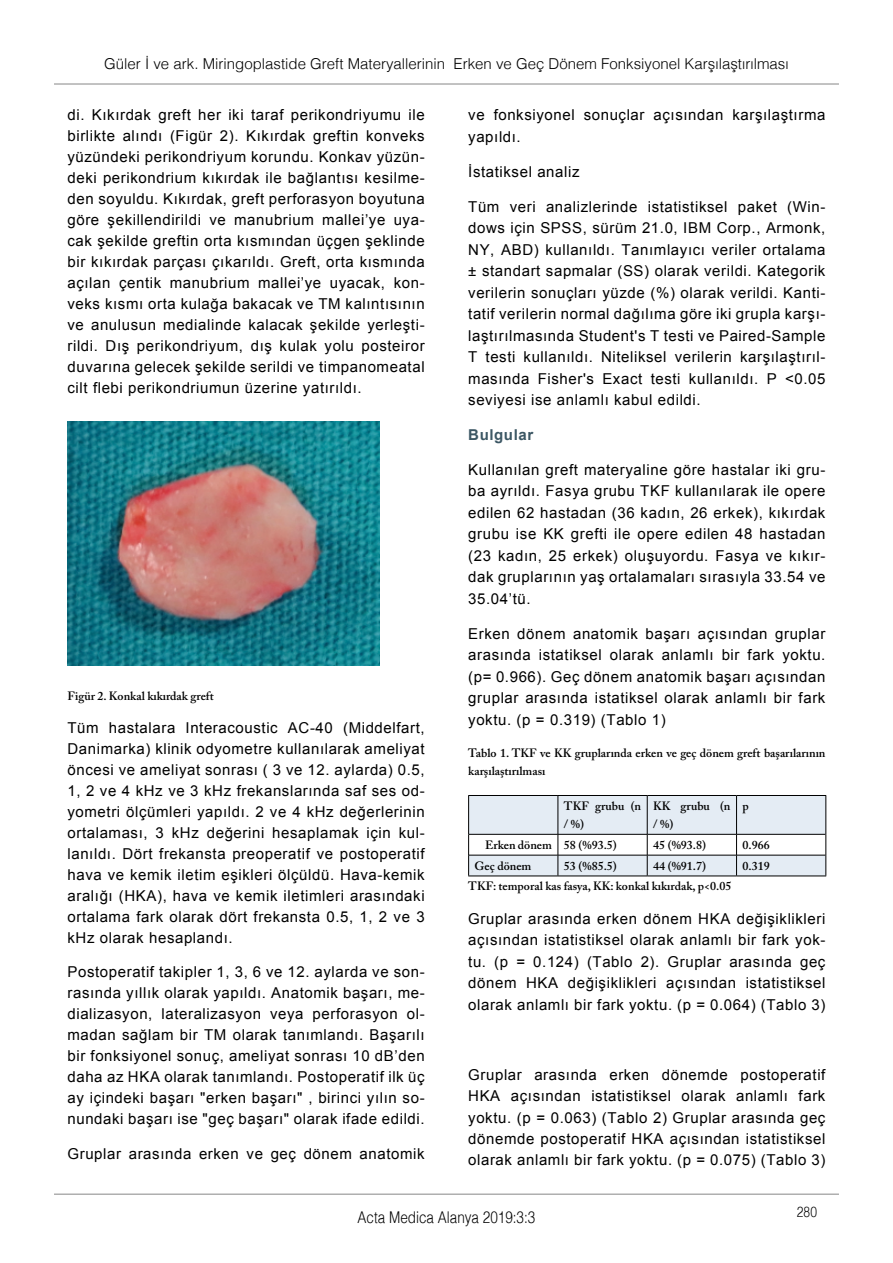
<style>
.page{position:relative;width:893px;height:1263px;background:#fff}
.page>*{position:absolute;margin:0;border:0;box-sizing:border-box;transform-origin:0 0}
.t1{font:300 16.2px "Helv";color:#000;scale:.83 1}
.Ana_Metin_Al__ActaMe{font:15px/21px "Arial";letter-spacing:.04em;color:#000;text-align:justify}
.t2{font:300 15px "Helvetica";color:#000}
.Ana_Metin_Al__ActaMe-2{font:700 15px "Arial";letter-spacing:.04em;color:#3c5764}
.t3{font:300 14.4px "Helv";color:#000;scale:.83 1}
.Tablo{font:600 12px/18px "Adobe Caslon Pro";color:#000}
.Ana_Metin_Al__ActaMe-3{font:600 12px/18.5px "Adobe Caslon Pro";color:#000}
</style>
<div class="page">
<hr style="left:54px;top:84px;width:785px;height:1px;background:#000">
<hr style="left:54px;top:1194px;width:785px;height:1px;background:#000">
<img style="left:68px;top:421px;width:312px;height:244px">
<svg style="left:468px;top:795px;width:358px;height:81px"></svg>
<p class="t2" style="left:104px;top:51px;width:686px">Güler İ ve ark. Miringoplastide Greft Materyallerinin Erken ve Geç Dönem Fonksiyonel Karşılaştırılması</p>
<p class="Ana_Metin_Al__ActaMe" style="left:68px;top:105px;width:359px">di. Kıkırdak greft her iki taraf perikondriyumu ile birlikte alındı (Figür 2). Kıkırdak greftin konveks yüzündeki perikondriyum korundu. Konkav yüzün&shy;deki perikondrium kıkırdak ile bağlantısı kesilme&shy;den soyuldu. Kıkırdak, greft perforasyon boyutuna göre şekillendirildi ve manubrium mallei’ye uya&shy;cak şekilde greftin orta kısmından üçgen şeklinde bir kıkırdak parçası çıkarıldı. Greft, orta kısmında açılan çentik manubrium mallei’ye uyacak, kon&shy;veks kısmı orta kulağa bakacak ve TM kalıntısının ve anulusun medialinde kalacak şekilde yerleşti&shy;rildi. Dış perikondriyum, dış kulak yolu posteiror duvarına gelecek şekilde serildi ve timpanomeatal cilt flebi perikondriumun üzerine yatırıldı.</p>
<p class="Ana_Metin_Al__ActaMe" style="left:468px;top:105px;width:359px;line-height:21.5px">ve fonksiyonel sonuçlar açısından karşılaştırma yapıldı.</p>
<p class="Ana_Metin_Al__ActaMe" style="left:468px;top:161px;width:113px">İstatiksel analiz</p>
<p class="Ana_Metin_Al__ActaMe" style="left:468px;top:196px;width:359px;line-height:21.5px">Tüm veri analizlerinde istatistiksel paket (Win&shy;dows için SPSS, sürüm 21.0, IBM Corp., Armonk, NY, ABD) kullanıldı. Tanımlayıcı veriler ortalama ± standart sapmalar (SS) olarak verildi. Kategorik verilerin sonuçları yüzde (%) olarak verildi. Kanti&shy;tatif verilerin normal dağılıma göre iki grupla karşı&shy;laştırılmasında Student's T testi ve Paired-Sample T testi kullanıldı. Niteliksel verilerin karşılaştırıl&shy;masında Fisher's Exact testi kullanıldı. P &lt;0.05 seviyesi ise anlamlı kabul edildi.</p>
<p class="Ana_Metin_Al__ActaMe-2" style="left:468px;top:425px;width:67px">Bulgular</p>
<p class="Ana_Metin_Al__ActaMe" style="left:468px;top:459px;width:359px;line-height:21.5px">Kullanılan greft materyaline göre hastalar iki gru&shy;ba ayrıldı. Fasya grubu TKF kullanılarak ile opere edilen 62 hastadan (36 kadın, 26 erkek), kıkırdak grubu ise KK grefti ile opere edilen 48 hastadan (23 kadın, 25 erkek) oluşuyordu. Fasya ve kıkır&shy;dak gruplarının yaş ortalamaları sırasıyla 33.54 ve 35.04’tü.</p>
<p class="Ana_Metin_Al__ActaMe" style="left:468px;top:623px;width:359px;line-height:21.5px">Erken dönem anatomik başarı açısından gruplar arasında istatiksel olarak anlamlı bir fark yoktu. (p= 0.966). Geç dönem anatomik başarı açısından gruplar arasında istatiksel olarak anlamlı bir fark yoktu. (p = 0.319) (Tablo 1)</p>
<p class="Ana_Metin_Al__ActaMe-3" style="left:468px;top:743px;width:359px">Tablo 1. TKF ve KK gruplarında erken ve geç dönem greft başarılarının karşılaştırılması</p>
<p class="Tablo" style="left:564px;top:797px;width:79px">TKF grubu (n / %)</p>
<p class="Tablo" style="left:653px;top:797px;width:79px">KK grubu (n / %)</p>
<p class="Tablo" style="left:742px;top:797px;width:8px">p</p>
<p class="Tablo" style="left:485px;top:836px;width:68px">Erken dönem</p>
<p class="Tablo" style="left:564px;top:836px;width:54px">58 (%93.5)</p>
<p class="Tablo" style="left:653px;top:836px;width:54px">45 (%93.8)</p>
<p class="Tablo" style="left:742px;top:836px;width:29px">0.966</p>
<p class="Tablo" style="left:475px;top:857px;width:58px">Geç dönem</p>
<p class="Tablo" style="left:564px;top:857px;width:54px">53 (%85.5)</p>
<p class="Tablo" style="left:653px;top:857px;width:54px">44 (%91.7)</p>
<p class="Tablo" style="left:742px;top:857px;width:29px">0.319</p>
<p class="Tablo" style="left:468px;top:877px;width:265px">TKF: temporal kas fasya, KK: konkal kıkırdak, p&lt;0.05</p>
<p class="Ana_Metin_Al__ActaMe" style="left:468px;top:908px;width:359px;line-height:21.5px">Gruplar arasında erken dönem HKA değişiklikleri açısından istatistiksel olarak anlamlı bir fark yok&shy;tu. (p = 0.124) (Tablo 2). Gruplar arasında geç dönem HKA değişiklikleri açısından istatistiksel olarak anlamlı bir fark yoktu. (p = 0.064) (Tablo 3)</p>
<p class="Tablo" style="left:68px;top:686px;width:148px">Figür 2. Konkal kıkırdak greft</p>
<p class="Ana_Metin_Al__ActaMe" style="left:68px;top:717px;width:359px">Tüm hastalara Interacoustic AC-40 (Middelfart, Danimarka) klinik odyometre kullanılarak ameliyat öncesi ve ameliyat sonrası ( 3 ve 12. aylarda) 0.5, 1, 2 ve 4 kHz ve 3 kHz frekanslarında saf ses od&shy;yometri ölçümleri yapıldı. 2 ve 4 kHz değerlerinin ortalaması, 3 kHz değerini hesaplamak için kul&shy;lanıldı. Dört frekansta preoperatif ve postoperatif hava ve kemik iletim eşikleri ölçüldü. Hava-kemik aralığı (HKA), hava ve kemik iletimleri arasındaki ortalama fark olarak dört frekansta 0.5, 1, 2 ve 3 kHz olarak hesaplandı.</p>
<p class="Ana_Metin_Al__ActaMe" style="left:68px;top:961px;width:359px">Postoperatif takipler 1, 3, 6 ve 12. aylarda ve son&shy;rasında yıllık olarak yapıldı. Anatomik başarı, me&shy;dializasyon, lateralizasyon veya perforasyon ol&shy;madan sağlam bir TM olarak tanımlandı. Başarılı bir fonksiyonel sonuç, ameliyat sonrası 10 dB’den daha az HKA olarak tanımlandı. Postoperatif ilk üç ay içindeki başarı "erken başarı" , birinci yılın so&shy;nundaki başarı ise "geç başarı" olarak ifade edildi.</p>
<p class="Ana_Metin_Al__ActaMe" style="left:68px;top:1143px;width:359px">Gruplar arasında erken ve geç dönem anatomik</p>
<p class="Ana_Metin_Al__ActaMe" style="left:468px;top:1064px;width:359px;line-height:21.5px">Gruplar arasında erken dönemde postoperatif HKA açısından istatistiksel olarak anlamlı fark yoktu. (p = 0.063) (Tablo 2) Gruplar arasında geç dönemde postoperatif HKA açısından istatistiksel olarak anlamlı bir fark yoktu. (p = 0.075) (Tablo 3)</p>
<p class="t1" style="left:358px;top:1207px;width:216px">Acta Medica Alanya 2019:3:3</p>
<p class="t3" style="left:797px;top:1203px;width:26px">280</p>
</div>
